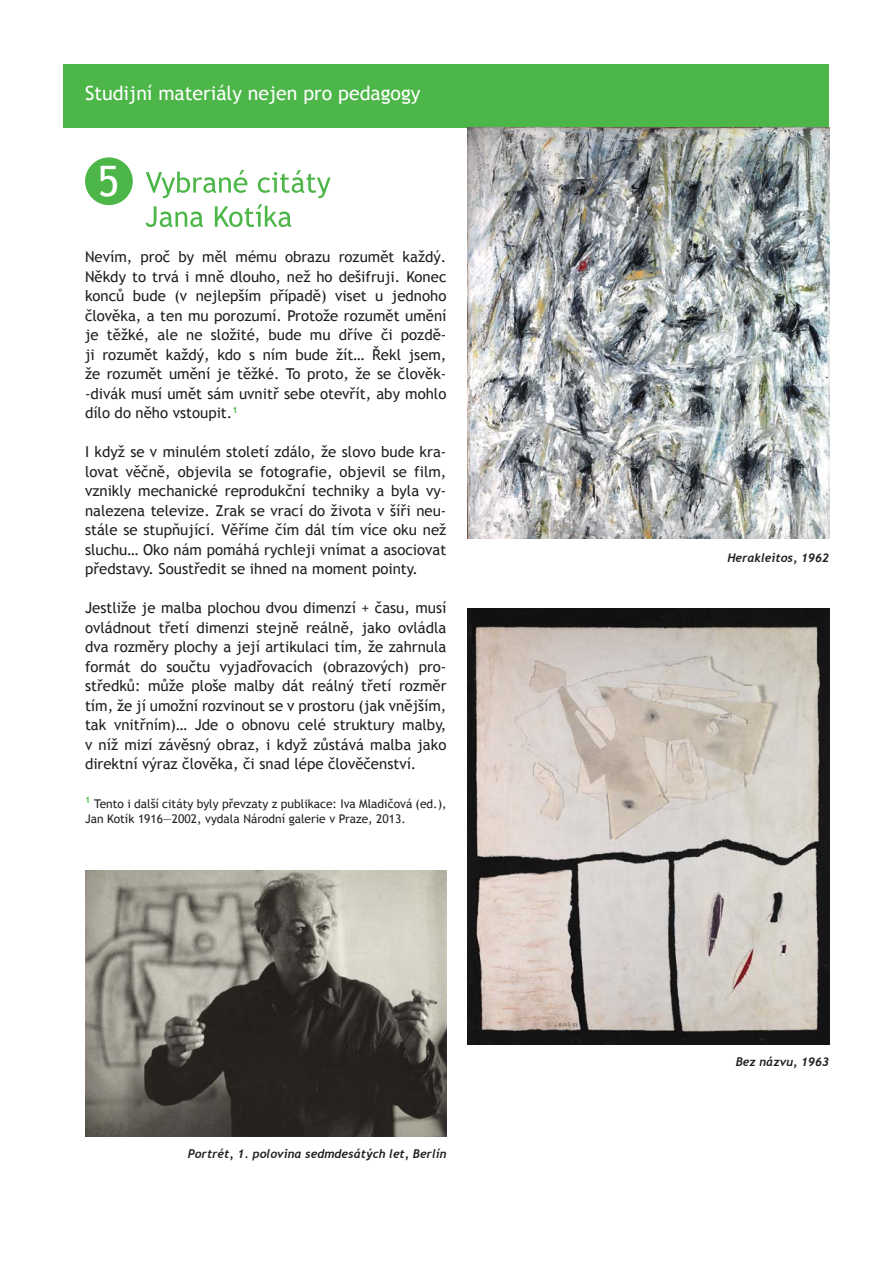
<style>
.page{position:relative;width:893px;height:1263px;background:#fff}
.page>*{position:absolute;margin:0;border:0;box-sizing:border-box;transform-origin:0 0}
.t1{font:42px "Trebuchet MS";color:#fff}
.t2{font:19.5px "Trebuchet MS";color:#fff}
.t3{font:15px/19.5px "Trebuchet MS";color:#231f20;text-align:justify}
.t4{font:12px/14.4px "Trebuchet MS";color:#231f20}
.t5{font:italic 700 12px "Trebuchet";color:#231f20}
</style>
<div class="page">
<div style="left:64px;top:64px;width:765px;height:64px;background:#4cb748"></div>
<div style="left:85px;top:157px;width:48px;height:48px;background:#4cb748;border-radius:50%"></div>
<svg style="left:146px;top:170px;width:185px;height:28px"></svg>
<svg style="left:146px;top:204px;width:145px;height:23px"></svg>
<img style="left:468px;top:608px;width:361px;height:436px">
<img style="left:468px;top:128px;width:361px;height:411px">
<img style="left:85px;top:870px;width:361px;height:266px">
<h2 class="t2" style="left:85px;top:81px;width:337px">Studijní materiály nejen pro pedagogy</h2>
<h1 class="t1" style="left:98px;top:157px;width:24px">5</h1>
<p class="t3" style="left:85px;top:247px;width:363px">Nevím, proč by měl mému obrazu rozumět každý.<br>Někdy to trvá i mně dlouho, než ho dešifruji. Konec konců bude (v nejlepším případě) viset u jednoho člověka, a ten mu porozumí. Protože rozumět umění je těžké, ale ne složité, bude mu dříve či pozdě&shy;ji rozumět každý, kdo s ním bude žít… Řekl jsem, že rozumět umění je těžké. To proto, že se člověk--divák musí umět sám uvnitř sebe otevřít, aby mohlo dílo do něho vstoupit.<sup>1</sup></p>
<p class="t3" style="left:85px;top:442px;width:363px">I když se v minulém století zdálo, že slovo bude kra&shy;lovat věčně, objevila se fotografie, objevil se film, vznikly mechanické reprodukční techniky a byla vy&shy;nalezena televize. Zrak se vrací do života v šíři neu&shy;stále se stupňující. Věříme čím dál tím více oku než sluchu… Oko nám pomáhá rychleji vnímat a asociovat představy. Soustředit se ihned na moment pointy.</p>
<p class="t3" style="left:85px;top:598px;width:363px">Jestliže je malba plochou dvou dimenzí + času, musí ovládnout třetí dimenzi stejně reálně, jako ovládla dva rozměry plochy a její artikulaci tím, že zahrnula formát do součtu vyjadřovacích (obrazových) pro&shy;středků: může ploše malby dát reálný třetí rozměr tím, že jí umožní rozvinout se v prostoru (jak vnějším, tak vnitřním)… Jde o obnovu celé struktury malby, v níž mizí závěsný obraz, i když zůstává malba jako direktní výraz člověka, či snad lépe člověčenství.</p>
<p class="t4" style="left:85px;top:797px;width:363px"><sup>1</sup> Tento i další citáty byly převzaty z publikace: Iva Mladičová (ed.),<br>Jan Kotík 1916—2002, vydala Národní galerie v Praze, 2013.</p>
<p class="t5" style="left:188px;top:1147px;width:260px">Portrét, 1. polovina sedmdesátých let, Berlín</p>
<p class="t5" style="left:727px;top:551px;width:103px">Herakleitos, 1962</p>
<p class="t5" style="left:736px;top:1054px;width:95px">Bez názvu, 1963</p>
</div>
